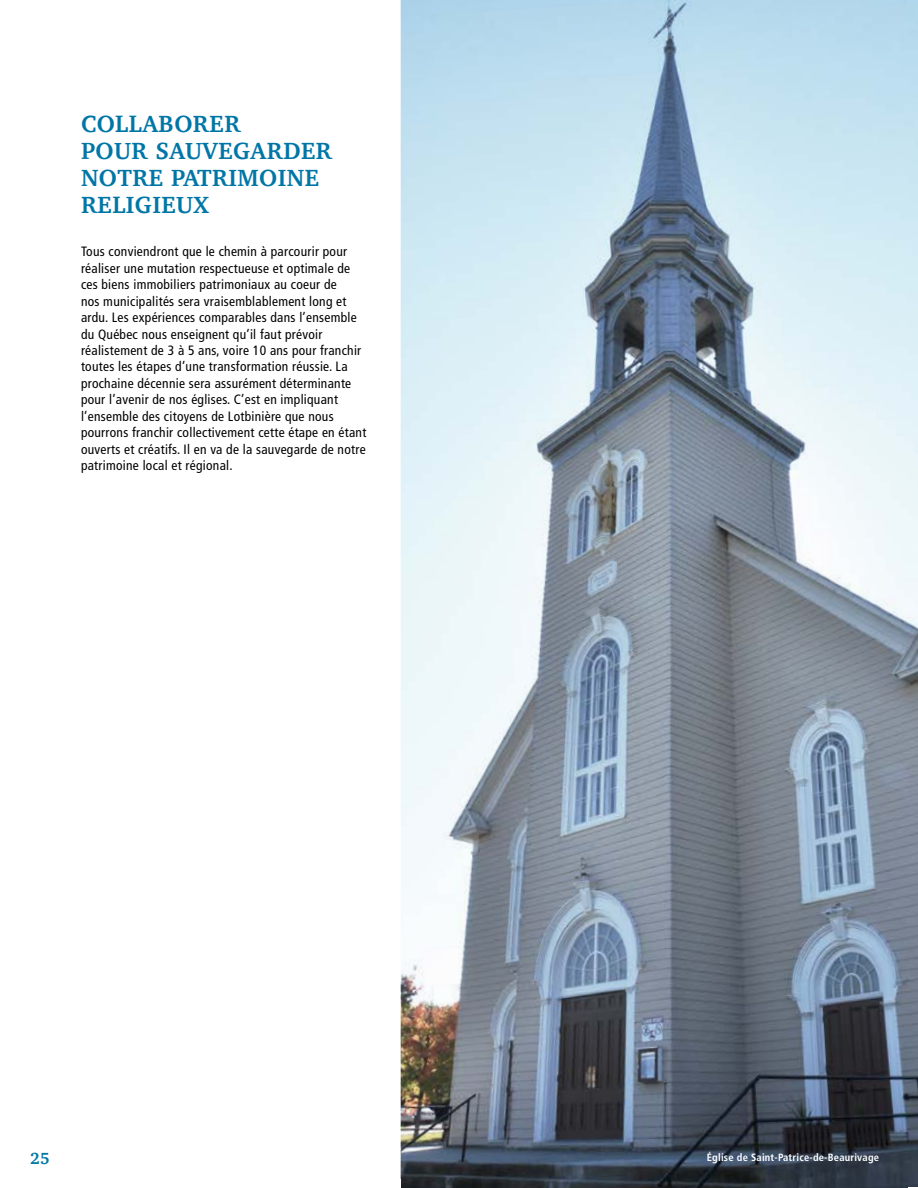
<style>
.page{position:relative;width:918px;height:1188px;background:#fff}
.page>*{position:absolute;margin:0;border:0;box-sizing:border-box;transform-origin:0 0}
.t1{font:700 24px/27px "Charter";letter-spacing:.02em;color:#0076a7}
.t2{font:700 16.5px "Charter";color:#0076a7}
.t3{font:condensed 13.5px/16.5px "Frutiger";letter-spacing:.02em;color:#000}
.t4{font:700 condensed 10.5px "Frutiger";letter-spacing:.02em;color:#fff}
</style>
<div class="page">
<img style="left:401px;top:0;width:517px;height:1188px">
<h1 class="t1" style="left:81px;top:109px;width:252px">COLLABORER<br>POUR SAUVEGARDER<br>NOTRE PATRIMOINE<br>RELIGIEUX</h1>
<p class="t3" style="left:81px;top:243px;width:287px">Tous conviendront que le chemin à parcourir pour réaliser une mutation respectueuse et optimale de ces biens immobiliers patrimoniaux au coeur de<br>nos municipalités sera vraisemblablement long et ardu. Les expériences comparables dans l’ensemble du Québec nous enseignent qu’il faut prévoir réalistement de 3 à 5 ans, voire 10 ans pour franchir toutes les étapes d’une transformation réussie. La prochaine décennie sera assurément déterminante pour l’avenir de nos églises. C’est en impliquant l’ensemble des citoyens de Lotbinière que nous pourrons franchir collectivement cette étape en étant ouverts et créatifs. Il en va de la sauvegarde de notre patrimoine local et régional.</p>
<p class="t2" style="left:30px;top:1144px;width:21px">25</p>
<p class="t4" style="left:707px;top:1151px;width:174px">Église de Saint-Patrice-de-Beaurivage</p>
</div>
